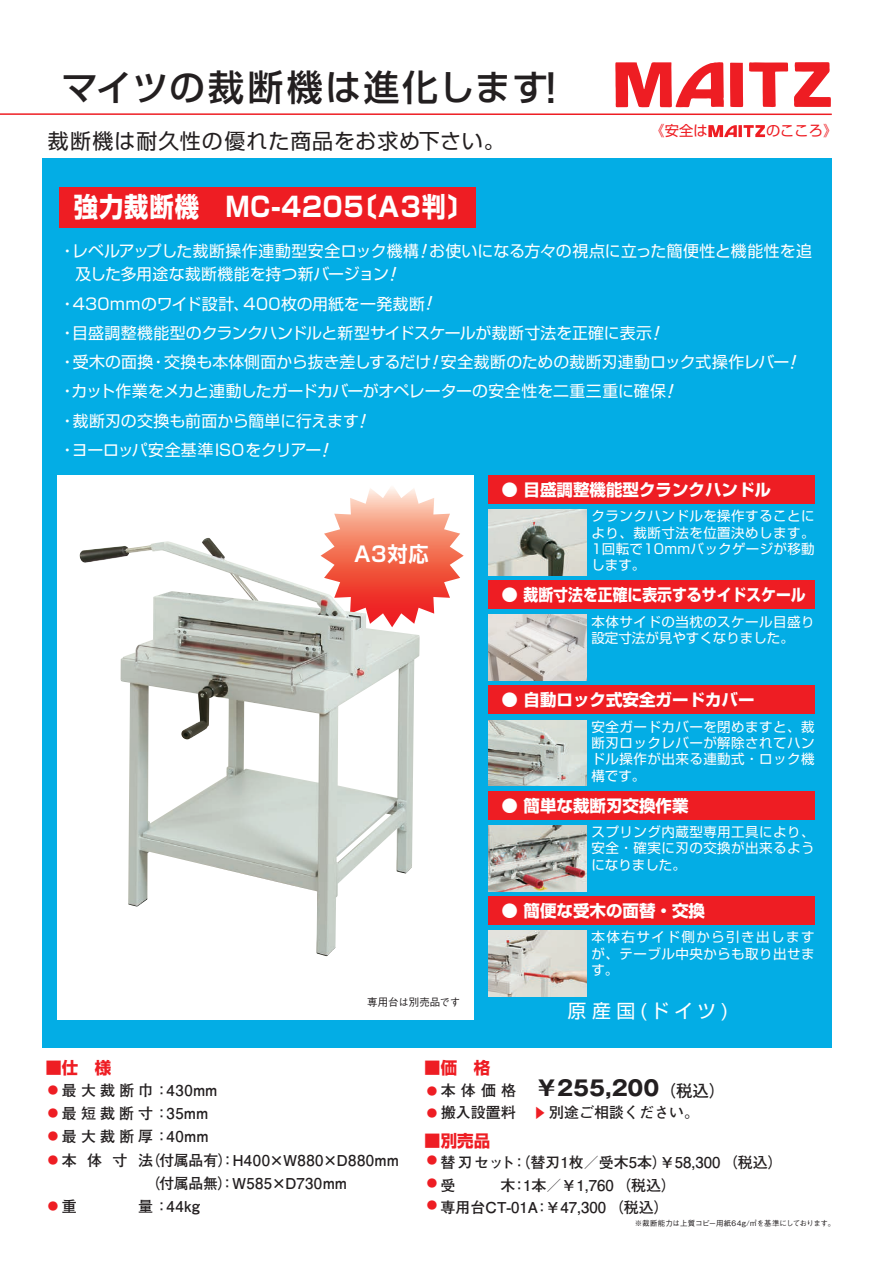
<style>
.page{position:relative;width:893px;height:1263px;background:#fff}
.page>*{position:absolute;margin:0;border:0;box-sizing:border-box;transform-origin:0 0}
.t1{font:500 36px "Shin Go Pro";letter-spacing:.05em;color:#231f20}
.t2{font:700 27px "Shin Go Pro";letter-spacing:.04em;color:#fff;scale:.9 1}
.t3{font:21px "Shin Go Pro";letter-spacing:.045em;color:#231f20}
.t4{font:700 21px "Gothic MB101 Pro";color:#231f20}
.t5{font:700 21px "Shin Go Pro De";color:#fff}
.t6{font:18.9px "Shin Go Pro";letter-spacing:.275em;color:#fff}
.t7{font:700 16.5px "Shin Go Pro";color:#fff}
.t8{font:700 16.5px "Shin Go Pro";color:#ee1d23}
.t9{font:15.9px "Shin Go Pro";color:#fff}
.t10{font:700 15px/22.5px "Futo Go B101 Pro";color:#231f20}
.t11{font:700 15px/23.1px "Futo Go B101 Pro";letter-spacing:.265em;color:#231f20}
.t12{font:14.25px "Shin Go Pro";color:#ee1d23}
.t13{font:13.5px/16.2px "Shin Go Pro";letter-spacing:.035em;color:#fff;text-align:justify}
.t14{font:500 10.5px "Gothic BBB Pro";letter-spacing:-.01em;color:#231f20}
.t15{font:700 10.5px/22.5px "Futo Go B101 Pro";color:#ee1d23;text-align:justify}
.t16{font:500 7.5px "Gothic BBB Pro";letter-spacing:-.025em;color:#231f20}
.s1{font-size:39px}
.s2{font-family:"Hira Maru Pro W4"}
.s3{font-family:"Futo Go B101 Pro";font-size:10.5px;color:#ee1d23}
.s4{font-family:"Futo Go B101 Pro";font-size:15px}
.s5{font-family:"Futo Go B101 Pro";font-size:16.5px}
.s6{font-size:10.5px;color:#ee1d23}
.s7{font-size:13.5px;color:#ee1d23}
</style>
<div class="page">
<div style="left:43px;top:158px;width:789px;height:890px;background:#03ade5"></div>
<div style="left:57px;top:476px;width:416px;height:544px;background:#fff"></div>
<img style="left:488px;top:509px;width:99px;height:66px">
<img style="left:488px;top:615px;width:99px;height:66px">
<img style="left:488px;top:720px;width:99px;height:66px">
<img style="left:488px;top:825px;width:99px;height:66px">
<img style="left:488px;top:930px;width:99px;height:66px">
<svg style="left:324px;top:487px;width:140px;height:127px"></svg>
<div style="left:60px;top:187px;width:416px;height:41px;background:#ee1d23"></div>
<div style="left:488px;top:475px;width:327px;height:28px;background:#ee1d23"></div>
<div style="left:488px;top:580px;width:327px;height:29px;background:#ee1d23"></div>
<div style="left:488px;top:686px;width:327px;height:28px;background:#ee1d23"></div>
<div style="left:488px;top:791px;width:327px;height:28px;background:#ee1d23"></div>
<div style="left:488px;top:896px;width:327px;height:28px;background:#ee1d23"></div>
<svg style="left:738px;top:125px;width:4px;height:12px"></svg>
<svg style="left:743px;top:125px;width:22px;height:12px"></svg>
<svg style="left:708px;top:125px;width:29px;height:12px"></svg>
<hr style="left:0;top:113px;width:832px;height:2px;background:#ee1d23">
<svg style="left:615px;top:62px;width:216px;height:46px"></svg>
<img style="left:79px;top:538px;width:341px;height:418px">
<h1 class="t1" style="left:62px;top:57px;width:510px">マイツの裁断機は進化します<span class="s1">！</span></h1>
<h3 class="t3" style="left:48px;top:124px;width:459px">裁断機は耐久性の優れた商品をお求め下さい。</h3>
<p class="t12" style="left:651px;top:119px;width:188px">《安全は　　　 のこころ》</p>
<h2 class="t2" style="left:74px;top:186px;width:444px">強力裁断機　MC-4205〔A3判〕</h2>
<p class="t9" style="left:60px;top:238px;width:361px"><span class="s2">・</span>レベルアップした裁断操作連動型安全ロック機構</p>
<p class="t9" style="left:429px;top:238px;width:384px">お使いになる方々の視点に立った簡便性と機能性を追</p>
<p class="t9" style="left:60px;top:261px;width:331px">　及した多用途な裁断機能を持つ新バージョン</p>
<p class="t9" style="left:60px;top:291px;width:367px"><span class="s2">・</span>430ｍｍのワイド設計、400枚の用紙を一発裁断</p>
<p class="t9" style="left:60px;top:320px;width:594px"><span class="s2">・</span>目盛調整機能型のクランクハンドルと新型サイドスケールが裁断寸法を正確に表示</p>
<p class="t9" style="left:60px;top:349px;width:373px"><span class="s2">・</span>受木の面換・交換も本体側面から抜き差しするだけ</p>
<p class="t9" style="left:441px;top:349px;width:350px">安全裁断のための裁断刃連動ロック式操作レバー</p>
<p class="t9" style="left:60px;top:378px;width:608px"><span class="s2">・</span>カット作業をメカと連動したガードカバーがオペレーターの安全性を二重三重に確保</p>
<p class="t9" style="left:60px;top:408px;width:301px"><span class="s2">・</span>裁断刃の交換も前面から簡単に行えます</p>
<p class="t9" style="left:60px;top:437px;width:263px"><span class="s2">・</span>ヨーロッパ安全基準ISOをクリアー</p>
<p class="t7" style="left:502px;top:476px;width:271px">● 目盛調整機能型クランクハンドル</p>
<p class="t13" style="left:591px;top:506px;width:225px">クランクハンドルを操作することにより、裁断寸法を位置決めします。1回転で10mmバックゲージが移動します。</p>
<p class="t7" style="left:502px;top:582px;width:306px">● 裁断寸法を正確に表示するサイドスケール</p>
<p class="t13" style="left:591px;top:612px;width:225px">本体サイドの当枕のスケール目盛り設定寸法が見やすくなりました。</p>
<h3 class="t5" style="left:354px;top:536px;width:76px">A3対応</h3>
<p class="t14" style="left:367px;top:994px;width:94px">専用台は別売品です</p>
<p class="t7" style="left:502px;top:687px;width:254px">● 自動ロック式安全ガードカバー</p>
<p class="t13" style="left:591px;top:717px;width:225px">安全ガードカバーを閉めますと、裁断刃ロックレバーが解除されてハンドル操作が出来る連動式・ロック機構です。</p>
<p class="t7" style="left:502px;top:792px;width:188px">● 簡単な裁断刃交換作業</p>
<p class="t13" style="left:591px;top:822px;width:225px">スプリング内蔵型専用工具により、安全・確実に刃の交換が出来るようになりました。</p>
<p class="t7" style="left:502px;top:898px;width:205px">● 簡便な受木の面替・交換</p>
<p class="t13" style="left:591px;top:927px;width:225px">本体右サイド側から引き出しますが、テーブル中央からも取り出せます。</p>
<p class="t6" style="left:567px;top:995px;width:162px">原産国(ドイツ)</p>
<p class="t8" style="left:45px;top:1054px;width:67px">■仕　様</p>
<p class="t11" style="left:62px;top:1077px;width:157px">最大裁断巾：430mm最短裁断寸：35mm最大裁断厚：40mm本体寸法</p>
<p class="t10" style="left:62px;top:1193px;width:16px">重</p>
<p class="t10" style="left:138px;top:1193px;width:64px">量：44kg</p>
<p class="t15" style="left:48px;top:1078px;width:12px">●</p>
<p class="t15" style="left:48px;top:1101px;width:12px">●</p>
<p class="t15" style="left:48px;top:1124px;width:12px">●</p>
<p class="t15" style="left:48px;top:1147px;width:12px">●</p>
<p class="t15" style="left:48px;top:1193px;width:12px">●</p>
<p class="t10" style="left:145px;top:1146px;width:255px;line-height:23.1px">（付属品有）：H400×W880×D880mm（付属品無）：W585×D730mm</p>
<p class="t8" style="left:424px;top:1054px;width:67px">■価　格</p>
<h3 class="t4" style="left:427px;top:1071px;width:300px"><span class="s3">●</span> <span class="s4">本体価格</span> ￥255,200<span class="s5">（税込）</span></h3>
<p class="t10" style="left:427px;top:1099px;width:274px"><span class="s6">●</span> 搬入設置料 <span class="s7">▶</span> 別途ご相談ください。</p>
<p class="t8" style="left:424px;top:1127px;width:67px">■別売品</p>
<p class="t15" style="left:427px;top:1148px;width:12px">● ● ●</p>
<p class="t10" style="left:441px;top:1149px;width:344px">替刃セット：（替刃1枚／受木5本）￥58,300 （税込）受　　　木：1本／￥1,760 （税込）<br>専用台CT-01A：￥47,300 （税込）</p>
<p class="t16" style="left:635px;top:1217px;width:202px">※裁断能力は上質コピー用紙64g/㎡を基準にしております。</p>
</div>
